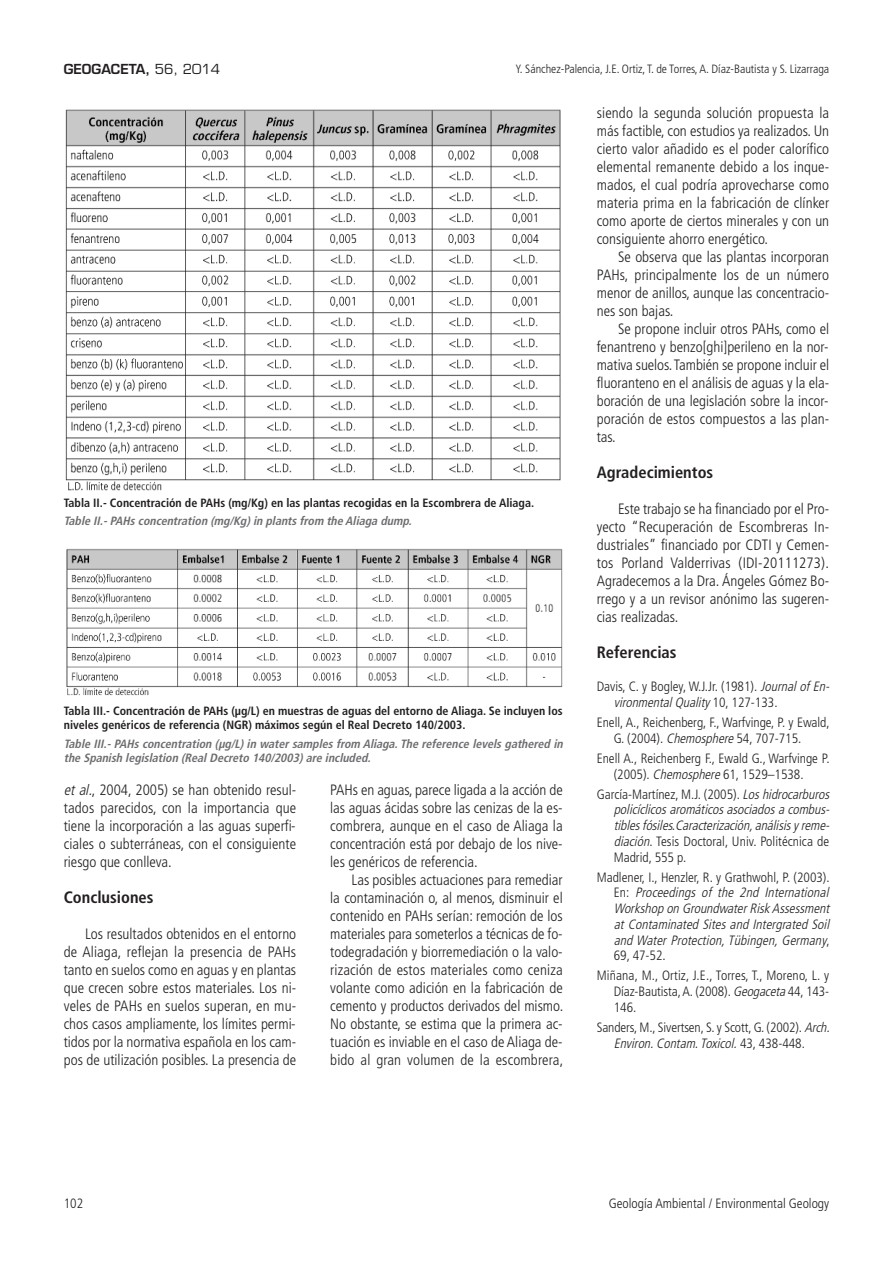
<style>
.page{position:relative;width:893px;height:1263px;background:#fff}
.page>*{position:absolute;margin:0;border:0;box-sizing:border-box;transform-origin:0 0}
.t1{font:700 condensed 16.5px "Frutiger";color:#231f20}
.t2{font:300 condensed 15px/18px "Frutiger";color:#231f20;text-align:justify}
.t3{font:300 condensed 13.5px/15.8px "Frutiger";color:#231f20}
.t4{font:italic 300 condensed 13.5px/15.8px "Frutiger";color:#231f20}
.t5{font:600 13.5px "Eurostile";color:#231f20}
.t6{font:700 condensed 12px/14.4px "Frutiger";color:#231f20}
.t7{font:italic 700 condensed 12px/14.4px "Frutiger";color:#6c6d70}
.t8{font:300 condensed 12px "Frutiger";color:#231f20}
.s1{font-weight:400}
.s2{font-style:italic}
.s3{font-style:normal}
</style>
<div class="page">
<img style="left:65px;top:109px;width:496px;height:382px">
<img style="left:66px;top:548px;width:497px;height:148px">
<p class="t5" style="left:64px;top:64px;width:158px">GEOGACETA, <span class="s1">56, 2014</span></p>
<p class="t8" style="left:515px;top:64px;width:315px">Y. Sánchez-Palencia, J.E. Ortiz, T. de Torres, A. Díaz-Bautista y S. Lizarraga</p>
<p class="t6" style="left:64px;top:496px;width:472px">Tabla II.- Concentración de PAHs (mg/Kg) en las plantas recogidas en la Escombrera de Aliaga.</p>
<p class="t7" style="left:64px;top:515px;width:352px">Table II.- PAHs concentration (mg/Kg) in plants from the Aliaga dump.</p>
<p class="t6" style="left:64px;top:704px;width:500px">Tabla III.- Concentración de PAHs (µg/L) en muestras de aguas del entorno de Aliaga. Se incluyen los niveles genéricos de referencia (NGR) máximos según el Real Decreto 140/2003.</p>
<p class="t7" style="left:64px;top:737px;width:503px">Table III.- PAHs concentration (µg/L) in water samples from Aliaga. The reference levels gathered in the Spanish legislation (Real Decreto 140/2003) are included.</p>
<p class="t2" style="left:64px;top:782px;width:234px"><span class="s2">etal.</span>, 2004, 2005) se han obtenido resul&shy;tados parecidos, con la importancia que tiene la incorporación a las aguas superfi&shy;ciales o subterráneas, con el consiguiente riesgo que conlleva.</p>
<p class="t1" style="left:64px;top:890px;width:91px">Conclusiones</p>
<p class="t2" style="left:64px;top:926px;width:234px;text-indent:21px">Los resultados obtenidos en el entorno de Aliaga, reflejan la presencia de PAHs tanto en suelos como en aguas y en plantas que crecen sobre estos materiales. Los ni&shy;veles de PAHs en suelos superan, en mu&shy;chos casos ampliamente, los límites permi&shy;tidos por la normativa española en los cam&shy;pos de utilización posibles. La presencia de</p>
<p class="t2" style="left:330px;top:782px;width:234px">PAHs en aguas, parece ligada a la acción de las aguas ácidas sobre las cenizas de la es&shy;combrera, aunque en el caso de Aliaga la concentración está por debajo de los nive&shy;les genéricos de referencia.</p>
<p class="t2" style="left:330px;top:872px;width:234px;text-indent:21px">Las posibles actuaciones para remediar la contaminación o, al menos, disminuir el contenido en PAHs serían: remoción de los materiales para someterlos a técnicas de fo&shy;todegradación y biorremediación o la valo&shy;rización de estos materiales como ceniza volante como adición en la fabricación de cemento y productos derivados del mismo.<br>No obstante, se estima que la primera ac&shy;tuación es inviable en el caso de Aliaga de&shy;bido al gran volumen de la escombrera,</p>
<p class="t2" style="left:597px;top:105px;width:234px">siendo la segunda solución propuesta la más factible, con estudios ya realizados. Un cierto valor añadido es el poder calorífico elemental remanente debido a los inque&shy;mados, el cual podría aprovecharse como materia prima en la fabricación de clínker como aporte de ciertos minerales y con un consiguiente ahorro energético.</p>
<p class="t2" style="left:597px;top:249px;width:234px;text-indent:21px">Se observa que las plantas incorporan PAHs, principalmente los de un número menor de anillos, aunque las concentracio&shy;nes son bajas.</p>
<p class="t2" style="left:597px;top:321px;width:234px;text-indent:21px">Se propone incluir otros PAHs, como el fenantreno y benzo[ghi]perileno en la nor&shy;mativa suelos. También se propone incluir el fluoranteno en el análisis de aguas y la ela&shy;boración de una legislación sobre la incor&shy;poración de estos compuestos a las plan&shy;tas.</p>
<p class="t1" style="left:597px;top:465px;width:118px">Agradecimientos</p>
<p class="t2" style="left:597px;top:501px;width:234px;text-indent:21px">Este trabajo se ha financiado por el Pro&shy;yecto “Recuperación de Escombreras In&shy;dustriales” financiado por CDTI y Cemen&shy;tos Porland Valderrivas (IDI-20111273).<br>Agradecemos a la Dra. Ángeles Gómez Bo&shy;rrego y a un revisor anónimo las sugeren&shy;cias realizadas.</p>
<p class="t1" style="left:597px;top:645px;width:81px">Referencias</p>
<p class="t3" style="left:614px;top:680px;width:220px;text-indent:-17px">Davis, C. y Bogley, W.J.Jr. (1981). <span class="s2">Journalof En&shy;vironmental Quality</span> 1 0 , 1 2 7 - 1 3 3 .</p>
<p class="t3" style="left:614px;top:716px;width:217px;text-indent:-17px">Enell, A., Reichenberg, F., Warfvinge, P. y Ewald,<br>G. (2004). <span class="s2">Chemosphere</span>54, 707-715.</p>
<p class="t3" style="left:614px;top:751px;width:217px;text-indent:-17px">Enell A., Reichenberg F., Ewald G., Warfvinge P. (2005). <span class="s2">Chemosphere</span>61, 1529–1538.</p>
<p class="t4" style="left:614px;top:787px;width:220px;text-indent:-17px"><span class="s3">García-Martínez, M.J. (2005).</span> Loshidrocarburos policíclicos aromáticos asociados a combus&shy;tibles fósiles.Caracterización, análisis y reme&shy;diación<span class="s3">. Tesis Doctoral, Univ. Politécnica de Madrid, 555 p.</span></p>
<p class="t4" style="left:614px;top:870px;width:220px;text-indent:-17px"><span class="s3">Madlener, I., Henzler, R. y Grathwohl, P. (2003).<br>E n :</span> Proceedings of the 2nd International Workshop on Groundwater Risk Assessment at Contaminated Sites and Intergrated Soil and Water Protection, Tübingen, Germany<span class="s3">, 69, 47-52.</span></p>
<p class="t3" style="left:614px;top:969px;width:217px;text-align:justify;text-indent:-17px">Miñana, M., Ortiz, J.E., Torres, T., Moreno, L. y Díaz-Bautista,A. (2008). <span class="s2">Geogaceta</span>44, 143- 146.</p>
<p class="t3" style="left:614px;top:1020px;width:220px;text-indent:-17px">Sanders, M., Sivertsen, S. y Scott, G. (2002). <span class="s2">Arch.<br>Environ. Contam. Toxicol.</span> 4 3 , 4 3 8 - 4 4 8 .</p>
<p class="t3" style="left:64px;top:1197px;width:21px">102</p>
<p class="t3" style="left:609px;top:1197px;width:222px">Geología Ambiental / Environmental Geology</p>
</div>
